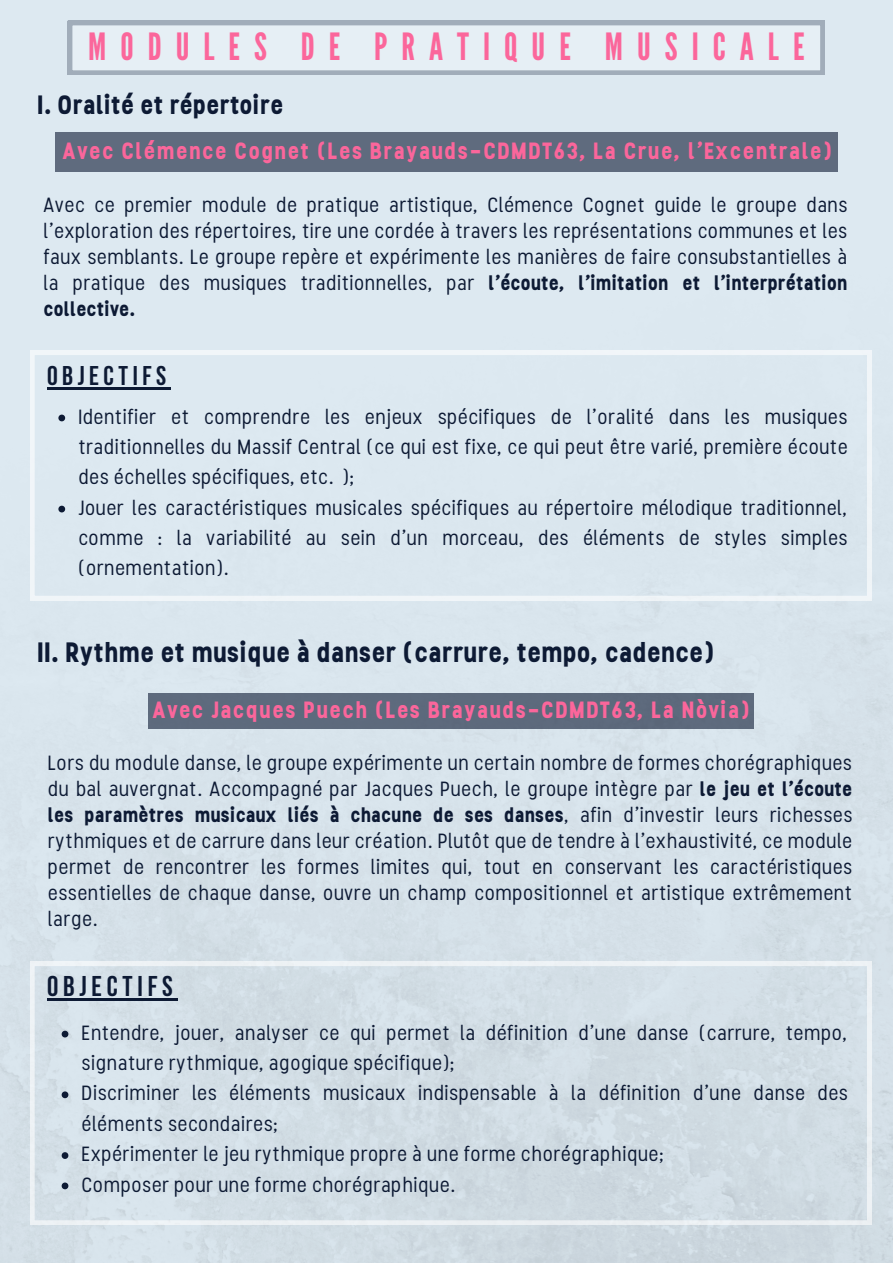
<style>
.page{position:relative;width:893px;height:1264px;background:#fff}
.page>*{position:absolute;margin:0;border:0;box-sizing:border-box;transform-origin:0 0}
.t1{font:37.5px "League Gothic";letter-spacing:.375em;color:#fb669b}
.t2{font:700 28.5px "Bebas Neue";letter-spacing:.17em;color:#0d1a34}
.t3{font:700 28.05px "Stellar";color:#0d1a34}
.t4{font:700 27px "Bebas Neue";letter-spacing:.17em;color:#0d1a34}
.t5{font:700 26.55px "Stellar";color:#0d1a34}
.t6{font:700 23.55px "Stellar";letter-spacing:.05em;color:#fb669b}
.t7{font:20.55px/30.3px "Stellar";color:#0d1a34}
.s1{font-weight:700}
</style>
<div class="page">
<img style="left:0;top:0;width:892px;height:1262px">
<div style="left:55px;top:132px;width:782px;height:39px;background:#5f6b7e"></div>
<div style="left:30px;top:350px;width:841px;height:250px;background:#dce8f0"></div>
<svg style="left:58px;top:414px;width:7px;height:7px"></svg>
<svg style="left:58px;top:505px;width:7px;height:7px"></svg>
<svg style="left:68px;top:21px;width:756px;height:54px;background:#d9e3ea"></svg>
<hr style="left:47px;top:387px;width:124px;height:2px;background:#0d1a34">
<div style="left:148px;top:693px;width:605px;height:35px;background:#5d6a7d"></div>
<svg style="left:30px;top:961px;width:841px;height:263px;background:#d3dee5"></svg>
<svg style="left:62px;top:1030px;width:6px;height:7px"></svg>
<svg style="left:62px;top:1091px;width:6px;height:7px"></svg>
<svg style="left:62px;top:1152px;width:6px;height:6px"></svg>
<svg style="left:62px;top:1182px;width:6px;height:7px"></svg>
<hr style="left:47px;top:998px;width:131px;height:2px;background:#0d1a34">
<h1 class="t1" style="left:88px;top:25px;width:717px">MODULES DE PRATIQUE MUSICALE</h1>
<p class="t5" style="left:38px;top:89px;width:247px">I. Oralité et répertoire</p>
<p class="t6" style="left:63px;top:136px;width:771px">Avec Clémence Cognet (Les Brayauds-CDMDT63, La Crue, l’Excentrale)</p>
<p class="t7" style="left:44px;top:192px;width:806px;line-height:25.8px;text-align:justify">Avec ce premier module de pratique artistique, Clémence Cognet guide le groupe dans l’exploration des répertoires, tire une cordée à travers les représentations communes et les faux semblants. Le groupe repère et expérimente les manières de faire consubstantielles à la pratique des musiques traditionnelles, par <span class="s1">l’écoute, l’imitation et l’interprétation collective.</span></p>
<h3 class="t4" style="left:47px;top:365px;width:121px">OBJECTIFS</h3>
<p class="t7" style="left:79px;top:401px;width:771px">Identifier et comprendre les enjeux spécifiques de l’oralité dans les musiques traditionnelles du Massif Central (ce qui est fixe, ce qui peut être varié, première écoute des échelles spécifiques, etc…);<br>Jouer les caractéristiques musicales spécifiques au répertoire mélodique traditionnel, comme : la variabilité au sein d’un morceau, des éléments de styles simples (ornementation).</p>
<h3 class="t3" style="left:38px;top:635px;width:679px">II. Rythme et musique à danser (carrure, tempo, cadence)</h3>
<p class="t6" style="left:153px;top:695px;width:599px">Avec Jacques Puech (Les Brayauds-CDMDT63, La Nòvia)</p>
<p class="t7" style="left:48px;top:750px;width:806px;line-height:25.8px;text-align:justify">Lors du module danse, le groupe expérimente un certain nombre de formes chorégraphiques du bal auvergnat. Accompagné par Jacques Puech, le groupe intègre par <span class="s1">le jeu et l’écoute les paramètres musicaux liés à chacune de ses danses</span>, afin d’investir leurs richesses rythmiques et de carrure dans leur création. Plutôt que de tendre à l'exhaustivité, ce module permet de rencontrer les formes limites qui, tout en conservant les caractéristiques essentielles de chaque danse, ouvre un champ compositionnel et artistique extrêmement large.</p>
<h2 class="t2" style="left:47px;top:974px;width:127px">OBJECTIFS</h2>
<p class="t7" style="left:82px;top:1017px;width:768px">Entendre, jouer, analyser ce qui permet la définition d’une danse (carrure, tempo, signature rythmique, agogique spécifique);<br>Discriminer les éléments musicaux indispensable à la définition d’une danse des éléments secondaires;<br>Expérimenter le jeu rythmique propre à une forme chorégraphique;<br>Composer pour une forme chorégraphique.</p>
</div>
